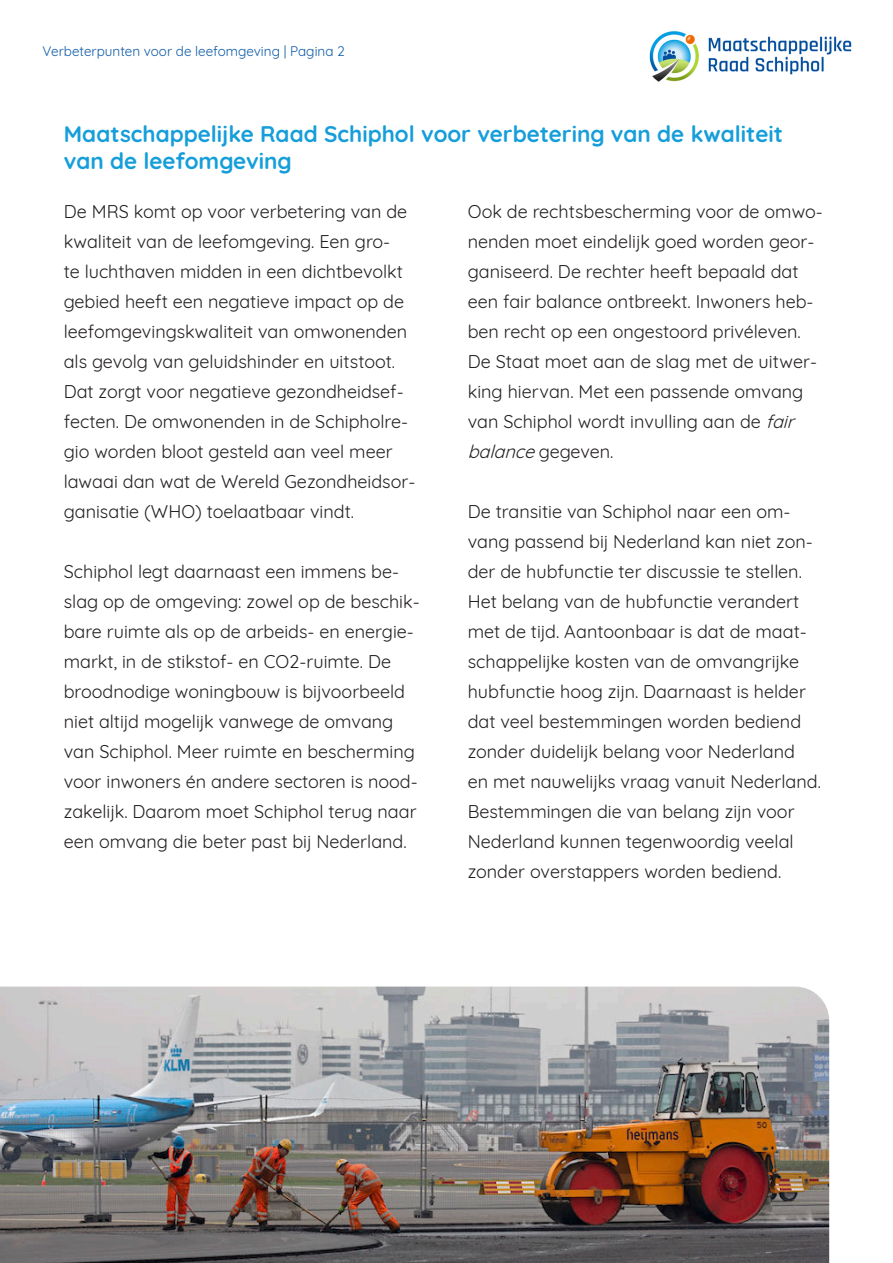
<style>
.page{position:relative;width:893px;height:1263px;background:#fff}
.page>*{position:absolute;margin:0;border:0;box-sizing:border-box;transform-origin:0 0}
.t1{font:700 22.5px/27px "Quicksand";color:#159eda}
.t2{font:18px/30px "Quicksand";color:#231f20}
.t3{font:13.5px "Quicksand";color:#0c5aa7}
.s1{font-style:italic}
</style>
<div class="page">
<img style="left:649px;top:31px;width:203px;height:51px">
<img style="left:0;top:986px;width:829px;height:277px">
<p class="t3" style="left:43px;top:41px;width:304px">Verbeterpunten voor de leefomgeving | Pagina 2</p>
<p class="t1" style="left:64px;top:118px;width:721px">Maatschappelijke Raad Schiphol voor verbetering van de kwaliteit van de leefomgeving</p>
<p class="t2" style="left:64px;top:195px;width:353px">De MRS komt op voor verbetering van de kwaliteit van de leefomgeving. Een gro-<br>te luchthaven midden in een dichtbevolkt gebied heeft een negatieve impact op de leefomgevingskwaliteit van omwonenden als gevolg van geluidshinder en uitstoot.<br>Dat zorgt voor negatieve gezondheidsef&shy;fecten. De omwonenden in de Schipholre&shy;gio worden bloot gesteld aan veel meer lawaai dan wat de Wereld Gezondheidsor&shy;ganisatie (WHO) toelaatbaar vindt.</p>
<p class="t2" style="left:64px;top:555px;width:357px">Schiphol legt daarnaast een immens be&shy;slag op de omgeving: zowel op de beschik&shy;bare ruimte als op de arbeids- en energie&shy;markt, in de stikstof- en CO2-ruimte. De broodnodige woningbouw is bijvoorbeeld niet altijd mogelijk vanwege de omvang van Schiphol. Meer ruimte en bescherming voor inwoners én andere sectoren is nood&shy;zakelijk. Daarom moet Schiphol terug naar een omvang die beter past bij Nederland.</p>
<p class="t2" style="left:468px;top:195px;width:357px">Ook de rechtsbescherming voor de omwo&shy;nenden moet eindelijk goed worden geor&shy;ganiseerd. De rechter heeft bepaald dat een fair balance ontbreekt. Inwoners heb&shy;ben recht op een ongestoord privéleven.<br>De Staat moet aan de slag met de uitwer&shy;king hiervan. Met een passende omvang van Schiphol wordt invulling aan de <span class="s1">fair balance</span>gegeven.</p>
<p class="t2" style="left:468px;top:495px;width:355px">De transitie van Schiphol naar een om&shy;vang passend bij Nederland kan niet zon&shy;der de hubfunctie ter discussie te stellen.<br>Het belang van de hubfunctie verandert met de tijd. Aantoonbaar is dat de maat&shy;schappelijke kosten van de omvangrijke hubfunctie hoog zijn. Daarnaast is helder dat veel bestemmingen worden bediend zonder duidelijk belang voor Nederland<br>en met nauwelijks vraag vanuit Nederland.<br>Bestemmingen die van belang zijn voor Nederland kunnen tegenwoordig veelal zonder overstappers worden bediend.</p>
</div>
